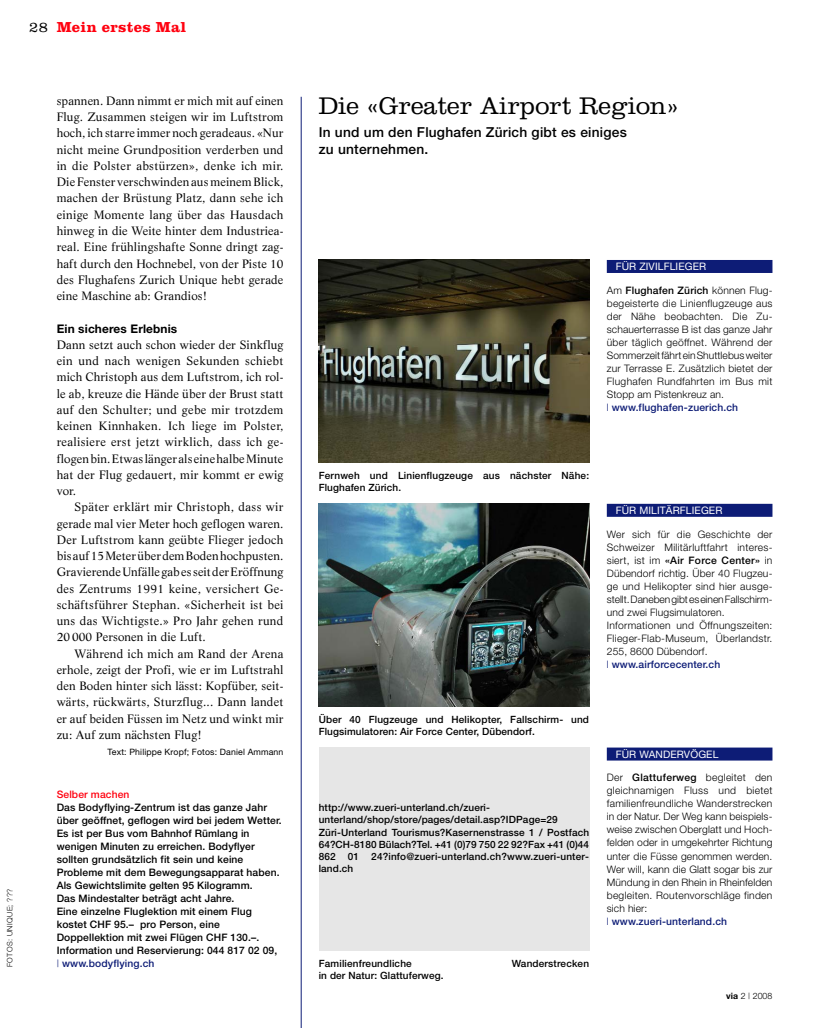
<style>
.page{position:relative;width:815px;height:1028px;background:#fff}
.page>*{position:absolute;margin:0;border:0;box-sizing:border-box;transform-origin:0 0}
.t1{font:300 25px "Clarendon";color:#000}
.t2{font:700 15px "Clarendon";letter-spacing:.02em;color:#ff000f}
.t3{font:500 13.75px/16.2px "Helvetica Neue";letter-spacing:.015em;color:#000}
.t4{font:11.88px/16.2px "Life";letter-spacing:.01em;color:#000;text-align:justify}
.t5{font:700 11.88px "Helvetica Neue";letter-spacing:.01em;color:#000}
.t6{font:300 10.25px/13px "Helvetica Neue";letter-spacing:.015em;color:#000}
.t7{font:500 10.25px/13px "Helvetica Neue";letter-spacing:.01em;color:#000}
.t8{font:10.25px "Helvetica Neue";letter-spacing:.01em;color:#fff}
.t9{font:500 10.25px "Helvetica Neue";letter-spacing:.01em;color:#ff000f}
.t10{font:500 10px/12.2px "Helvetica Neue";letter-spacing:.01em;color:#000}
.t11{font:8.75px "Helvetica Neue";letter-spacing:.015em;color:#000}
.t12{font:300 8.75px "Helvetica Neue";color:#000}
.t13{font:300 7.5px "Helvetica Neue";letter-spacing:.055em;color:#000}
.s1{font-weight:300;color:#000}
.s2{font-weight:300;color:#0d1c76}
.s3{color:#0d1c76}
.s4{font-weight:500}
.s5{font-weight:500;color:#0d1c76}
.s6{font-weight:700}
</style>
<div class="page">
<img style="left:319px;top:259px;width:270px;height:203px">
<div style="left:319px;top:747px;width:270px;height:203px;background:#e6e6e6"></div>
<img style="left:319px;top:503px;width:270px;height:203px">
<div style="left:607px;top:260px;width:165px;height:13px;background:#0d1c76"></div>
<div style="left:607px;top:504px;width:165px;height:13px;background:#0d1c76"></div>
<div style="left:607px;top:747px;width:165px;height:13px;background:#0d1c76"></div>
<hr style="left:301px;top:97px;width:1px;height:930px;background:#0d1c76">
<p class="t2" style="left:29px;top:21px;width:159px"><span class="s1">28</span> Mein erstes Mal</p>
<p class="t13" style="left:7px;top:967px;width:80px;rotate:-90deg">FOTOS: UNIQUE; ???</p>
<p class="t4" style="left:57px;top:94px;width:228px">spannen. Dann nimmt er mich mit auf einen Flug. Zusammen steigen wir im Luftstrom hoch, ich starre immer noch geradeaus. «Nur nicht meine Grundposition verderben und in die Polster abstürzen», denke ich mir.<br>Die Fenster verschwinden aus meinem Blick, machen der Brüstung Platz, dann sehe ich einige Momente lang über das Hausdach hinweg in die Weite hinter dem Industriea&shy;real. Eine frühlingshafte Sonne dringt zag&shy;haft durch den Hochnebel, von der Piste 10 des Flughafens Zurich Unique hebt gerade eine Maschine ab: Grandios!</p>
<p class="t5" style="left:57px;top:324px;width:122px">Ein sicheres Erlebnis</p>
<p class="t4" style="left:57px;top:337px;width:228px">Dann setzt auch schon wieder der Sinkflug ein und nach wenigen Sekunden schiebt mich Christoph aus dem Luftstrom, ich rol&shy;le ab, kreuze die Hände über der Brust statt auf den Schulter; und gebe mir trotzdem keinen Kinnhaken. Ich liege im Polster, realisiere erst jetzt wirklich, dass ich ge&shy;flogen bin. Etwas länger als eine halbe Minute hat der Flug gedauert, mir kommt er ewig vor.</p>
<p class="t4" style="left:57px;top:500px;width:228px;text-indent:18px">Später erklärt mir Christoph, dass wir gerade mal vier Meter hoch geflogen waren.<br>Der Luftstrom kann geübte Flieger jedoch bis auf 15 Meter über dem Boden hochpusten.<br>Gravierende Unfälle gab es seit der Eröffnung des Zentrums 1991 keine, versichert Ge&shy;schäftsführer Stephan. «Sicherheit ist bei uns das Wichtigste.» Pro Jahr gehen rund 20 000 Personen in die Luft.</p>
<p class="t4" style="left:57px;top:646px;width:228px;text-indent:18px">Während ich mich am Rand der Arena erhole, zeigt der Profi, wie er im Luftstrahl den Boden hinter sich lässt: Kopfüber, seit&shy;wärts, rückwärts, Sturzflug... Dann landet er auf beiden Füssen im Netz und winkt mir zu: Auf zum nächsten Flug!</p>
<p class="t11" style="left:108px;top:749px;width:177px">Text: Philippe Kropf; Fotos: Daniel Ammann</p>
<p class="t9" style="left:57px;top:790px;width:74px">Selber machen</p>
<p class="t7" style="left:57px;top:801px;width:227px">Das Bodyflying-Zentrum ist das ganze Jahr über geöffnet, geflogen wird bei jedem Wetter.<br>Es ist per Bus vom Bahnhof Rümlang in wenigen Minuten zu erreichen. Bodyflyer sollten grundsätzlich fit sein und keine Probleme mit dem Bewegungsapparat haben.<br>Als Gewichtslimite gelten 95 Kilogramm.<br>Das Mindestalter beträgt acht Jahre.<br>Eine einzelne Fluglektion mit einem Flug kostet CHF 95.– pro Person, eine Doppellektion mit zwei Flügen CHF 130.–.<br>Information und Reservierung: 044 817 02 09, <span class="s2">|</span> <span class="s3">www.bodyflying.ch</span></p>
<h1 class="t1" style="left:319px;top:97px;width:362px">Die «Greater Airport Region»</h1>
<p class="t3" style="left:319px;top:126px;width:310px">In und um den Flughafen Zürich gibt es einiges zu unternehmen.</p>
<p class="t8" style="left:616px;top:263px;width:92px">FÜR ZIVILFLIEGER</p>
<p class="t6" style="left:607px;top:285px;width:167px">Am <span class="s4">Flughafen Zürich</span> können Flug&shy;begeisterte die Linienflugzeuge aus der Nähe beobachten. Die Zu&shy;schauerterrasse B ist das ganze Jahr über täglich geöffnet. Während der Sommerzeit fährt ein Shuttlebus weiter zur Terrasse E. Zusätzlich bietet der Flughafen Rundfahrten im Bus mit Stopp am Pistenkreuz an.<br><span class="s3">l</span> <span class="s5">www.flughafen-zuerich.ch</span></p>
<p class="t10" style="left:319px;top:470px;width:272px">Fernweh und Linienflugzeuge aus nächster Nähe:<br>Flughafen Zürich.</p>
<p class="t8" style="left:616px;top:506px;width:108px">FÜR MILITÄRFLIEGER</p>
<p class="t6" style="left:607px;top:528px;width:167px">Wer sich für die Geschichte der Schweizer Militärluftfahrt interes&shy;siert, ist im <span class="s4">«Air Force Center»</span> in Dübendorf richtig. Über 40 Flugzeu&shy;ge und Helikopter sind hier ausge&shy;stellt. Daneben gibt es einen Fallschirm&shy;und zwei Flugsimulatoren.<br>Informationen und Öffnungszeiten:<br>Flieger-Flab-Museum, Überlandstr.<br>255, 8600 Dübendorf.<br><span class="s3">l</span> <span class="s5">www.airforcecenter.ch</span></p>
<p class="t10" style="left:319px;top:714px;width:272px">Über 40 Flugzeuge und Helikopter, Fallschirm- und<br>Flugsimulatoren: Air Force Center, Dübendorf.</p>
<p class="t10" style="left:319px;top:802px;width:272px">http://www.zueri-unterland.ch/zueri&shy;unterland/shop/store/pages/detail.asp?IDPage=29<br>Züri-Unterland Tourismus?Kasernenstrasse 1 / Postfach 64?CH-8180 Bülach?Tel. +41 (0)79 750 22 92?Fax +41 (0)44<br>862 01 24?info@zueri-unterland.ch?www.zueri-unter&shy;land.ch</p>
<p class="t10" style="left:319px;top:958px;width:95px">Familienfreundliche</p>
<p class="t10" style="left:512px;top:958px;width:79px">Wanderstrecken</p>
<p class="t10" style="left:319px;top:970px;width:126px">in der Natur: Glattuferweg.</p>
<p class="t8" style="left:616px;top:750px;width:104px">FÜR WANDERVÖGEL</p>
<p class="t6" style="left:607px;top:772px;width:167px">Der <span class="s4">Glattuferweg</span> begleitet den gleichnamigen Fluss und bietet familienfreundliche Wanderstrecken in der Natur. Der Weg kann beispiels&shy;weise zwischen Oberglatt und Hoch&shy;felden oder in umgekehrter Richtung unter die Füsse genommen werden.<br>Wer will, kann die Glatt sogar bis zur<br>Mündung in den Rhein in Rheinfelden begleiten. Routenvorschläge finden sich hier:<br><span class="s3">l</span> <span class="s5">www.zueri-unterland.ch</span></p>
<p class="t12" style="left:726px;top:992px;width:48px"><span class="s6">via</span> 2 | 2008</p>
</div>
